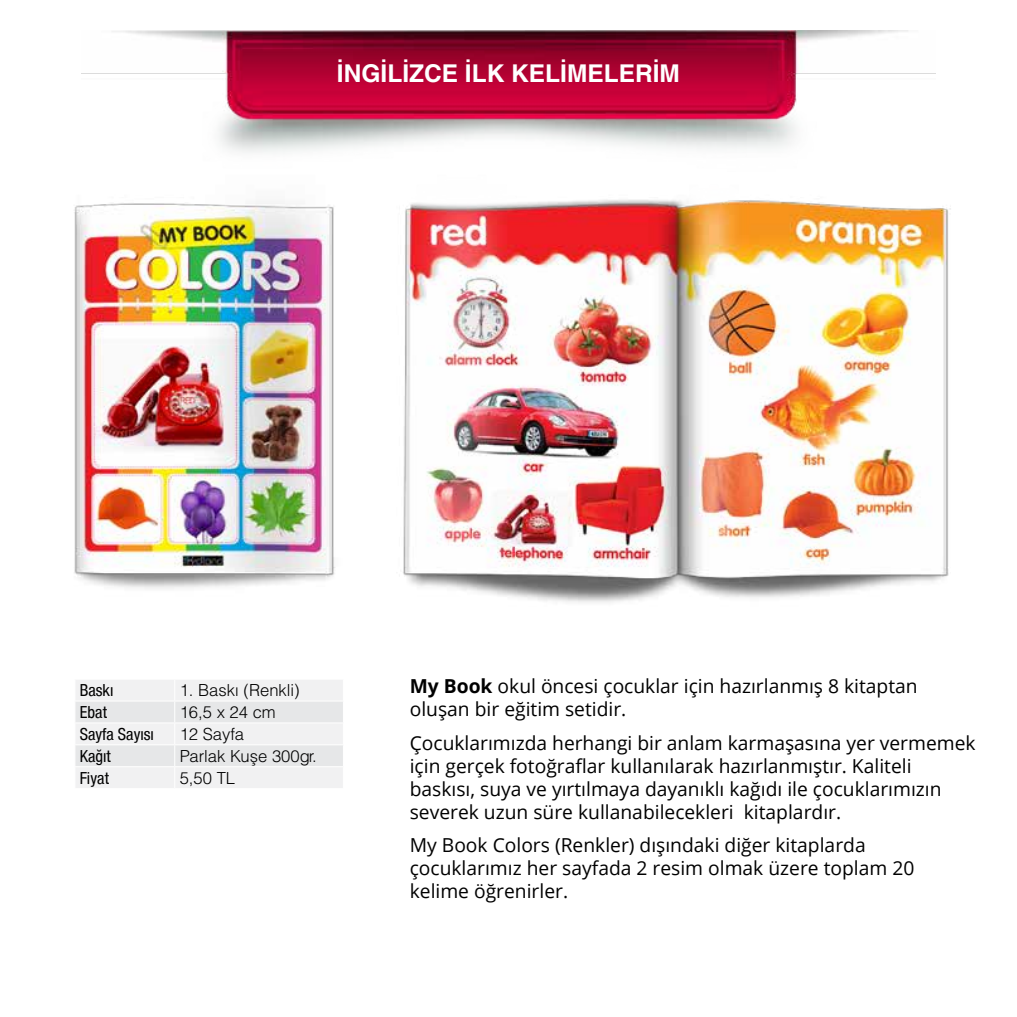
<style>
.page{position:relative;width:1017px;height:1017px;background:#fff}
.page>*{position:absolute;margin:0;border:0;box-sizing:border-box;transform-origin:0 0}
.t1{font:700 24.5px "Helvetica";color:#fff}
.t2{font:19.25px/23.1px "Open Sans";color:#000}
.t3{font:16.62px "Helvetica Light Normal Tr";color:#000}
.t4{font:condensed 16.62px "Helvetica Neue Condensed";color:#000}
.s1{font-weight:700}
</style>
<div class="page">
<img style="left:82px;top:31px;width:853px;height:95px">
<img style="left:74px;top:126px;width:877px;height:477px">
<svg style="left:75px;top:680px;width:268px;height:108px"></svg>
<p class="t1" style="left:337px;top:58px;width:345px">İNGİLİZCE İLK KELİMELERİM</p>
<p class="t4" style="left:80px;top:680px;width:35px">Baskı</p>
<p class="t3" style="left:180px;top:680px;width:122px">1. Baskı (Renkli)</p>
<p class="t4" style="left:80px;top:702px;width:29px">Ebat</p>
<p class="t3" style="left:180px;top:702px;width:98px">16,5 x 24 cm</p>
<p class="t4" style="left:80px;top:724px;width:76px">Sayfa Sayısı</p>
<p class="t3" style="left:180px;top:724px;width:66px">12 Sayfa</p>
<p class="t4" style="left:80px;top:746px;width:33px">Kağıt</p>
<p class="t3" style="left:180px;top:745px;width:139px">Parlak Kuşe 300gr.</p>
<p class="t4" style="left:80px;top:768px;width:31px">Fiyat</p>
<p class="t3" style="left:180px;top:767px;width:57px">5,50 TL</p>
<p class="t2" style="left:410px;top:674px;width:509px"><span class="s1">My Book</span> okul öncesi çocuklar için hazırlanmış 8 kitaptan oluşan bir eğitim setidir.</p>
<p class="t2" style="left:410px;top:730px;width:567px">Çocuklarımızda herhangi bir anlam karmaşasına yer vermemek için gerçek fotoğraflar kullanılarak hazırlanmıştır. Kaliteli baskısı, suya ve yırtılmaya dayanıklı kağıdı ile çocuklarımızın severek uzun süre kullanabilecekleri kitaplardır.</p>
<p class="t2" style="left:410px;top:833px;width:506px">My Book Colors (Renkler) dışındaki diğer kitaplarda çocuklarımız her sayfada 2 resim olmak üzere toplam 20 kelime öğrenirler.</p>
</div>
